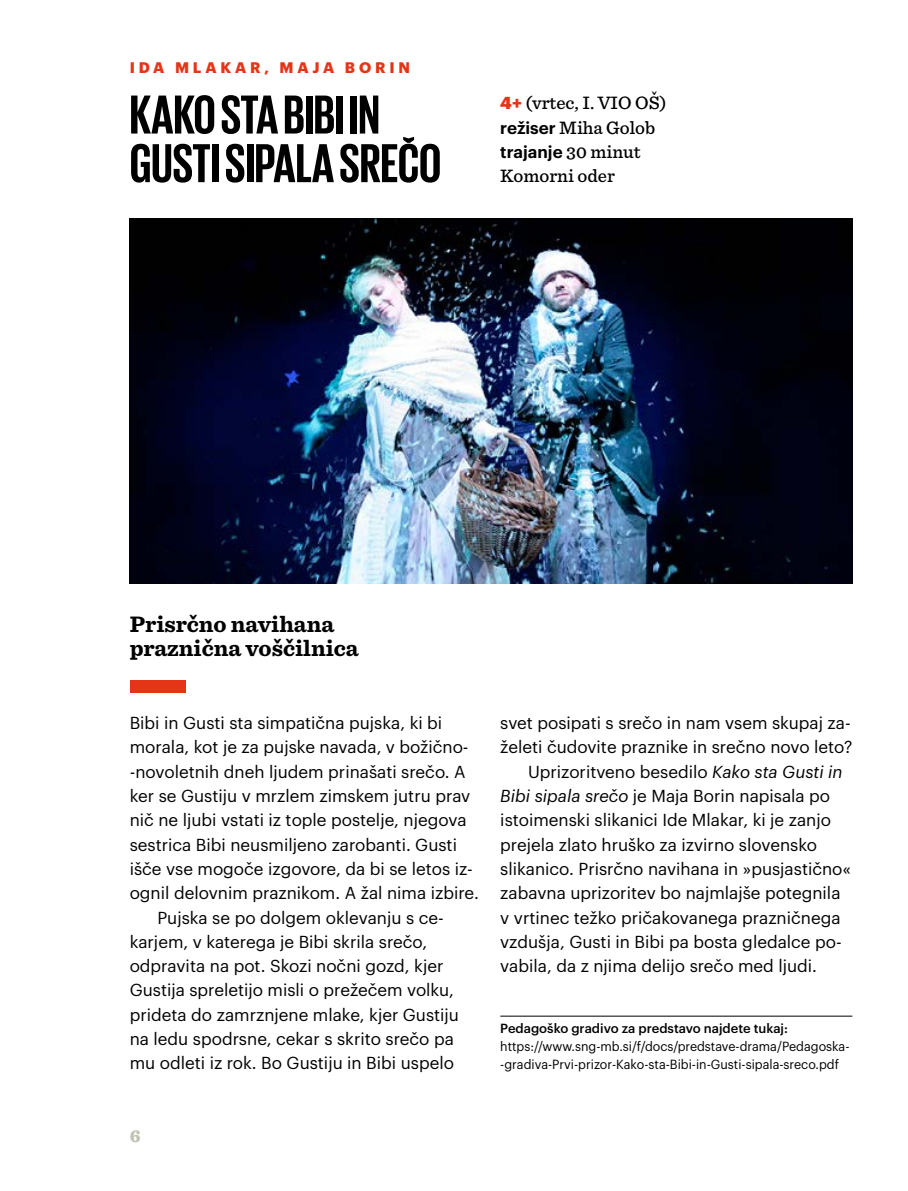
<style>
.page{position:relative;width:908px;height:1191px;background:#fff}
.page>*{position:absolute;margin:0;border:0;box-sizing:border-box;transform-origin:0 0}
.t1{font:700 56px/48.6px "Giorgio Sans";color:#000}
.t2{font:700 23.4px/24.2px "Sentinel";color:#000}
.t3{font:500 18.8px/24.2px "Sentinel";color:#000}
.t4{font:900 18px "Sentinel";color:#c0c1b2}
.t5{font:17px "Graphik";color:#000}
.t6{font:600 17px "Graphik";color:#000}
.t7{font:700 15px "Graphik";letter-spacing:.255em;color:#e53517}
.t8{font:13px/18px "Graphik";color:#000;scale:.96 1}
.t9{font:500 13px "Graphik";color:#000}
.s1{font-family:"Graphik";font-weight:900;font-size:17px;color:#e53517}
.s2{font-family:"Graphik";font-weight:600;font-size:17px}
.s3{font-family:"Sentinel";font-weight:500;font-size:18.8px}
.s4{font-style:italic}
</style>
<div class="page">
<div style="left:130px;top:680px;width:55px;height:12px;background:#e53517"></div>
<img style="left:130px;top:219px;width:722px;height:364px">
<hr style="left:500px;top:1015px;width:352px;height:1px;background:#000">
<p class="t7" style="left:130px;top:56px;width:282px">IDA MLAKAR, MAJA BORIN</p>
<h1 class="t1" style="left:130px;top:89px;width:313px">KAKO STA BIBI IN<br>GUSTI SIPALA SREČO</h1>
<p class="t3" style="left:500px;top:90px;width:167px"><span class="s1">4+</span> (vrtec, I. VIO OŠ) <span class="s2">režiser</span> Miha Golob</p>
<p class="t6" style="left:500px;top:139px;width:142px">trajanje <span class="s3">30 minut</span></p>
<p class="t3" style="left:500px;top:163px;width:116px">Komorni oder</p>
<h2 class="t2" style="left:130px;top:611px;width:230px">Prisrčno navihana praznična voščilnica</h2>
<p class="t5" style="left:130px;top:710px;width:314px">Bibi in Gusti sta simpatična pujska, ki bi</p>
<p class="t5" style="left:130px;top:734px;width:340px">morala, kot je za pujske navada, v božično-</p>
<p class="t5" style="left:130px;top:759px;width:337px">-novoletnih dneh ljudem prinašati srečo. A</p>
<p class="t5" style="left:130px;top:783px;width:342px">ker se Gustiju v mrzlem zimskem jutru prav</p>
<p class="t5" style="left:130px;top:807px;width:338px">nič ne ljubi vstati iz tople postelje, njegova</p>
<p class="t5" style="left:130px;top:831px;width:328px">sestrica Bibi neusmiljeno zarobanti. Gusti</p>
<p class="t5" style="left:130px;top:856px;width:344px">išče vse mogoče izgovore, da bi se letos iz-</p>
<p class="t5" style="left:130px;top:880px;width:350px">ognil delovnim praznikom. A žal nima izbire.</p>
<p class="t5" style="left:157px;top:904px;width:288px">Pujska se po dolgem oklevanju s ce-</p>
<p class="t5" style="left:130px;top:929px;width:299px">karjem, v katerega je Bibi skrila srečo,</p>
<p class="t5" style="left:130px;top:953px;width:315px">odpravita na pot. Skozi nočni gozd, kjer</p>
<p class="t5" style="left:130px;top:977px;width:326px">Gustija spreletijo misli o prežečem volku,</p>
<p class="t5" style="left:130px;top:1001px;width:331px">prideta do zamrznjene mlake, kjer Gustiju</p>
<p class="t5" style="left:130px;top:1026px;width:325px">na ledu spodrsne, cekar s skrito srečo pa</p>
<p class="t5" style="left:130px;top:1050px;width:325px">mu odleti iz rok. Bo Gustiju in Bibi uspelo</p>
<p class="t5" style="left:500px;top:710px;width:352px">svet posipati s srečo in nam vsem skupaj za-</p>
<p class="t5" style="left:500px;top:734px;width:353px">želeti čudovite praznike in srečno novo leto?</p>
<p class="t5" style="left:528px;top:759px;width:316px">Uprizoritveno besedilo <span class="s4">Kako sta Gusti in</span></p>
<p class="t5" style="left:500px;top:783px;width:331px"><span class="s4">Bibi sipala srečo</span> je Maja Borin napisala po</p>
<p class="t5" style="left:500px;top:807px;width:332px">istoimenski slikanici Ide Mlakar, ki je zanjo</p>
<p class="t5" style="left:500px;top:831px;width:318px">prejela zlato hruško za izvirno slovensko</p>
<p class="t5" style="left:500px;top:856px;width:352px">slikanico. Prisrčno navihana in »pusjastično«</p>
<p class="t5" style="left:500px;top:880px;width:341px">zabavna uprizoritev bo najmlajše potegnila</p>
<p class="t5" style="left:500px;top:904px;width:341px">v vrtinec težko pričakovanega prazničnega</p>
<p class="t5" style="left:500px;top:929px;width:343px">vzdušja, Gusti in Bibi pa bosta gledalce po-</p>
<p class="t5" style="left:500px;top:953px;width:318px">vabila, da z njima delijo srečo med ljudi.</p>
<p class="t9" style="left:500px;top:1018px;width:289px">Pedagoško gradivo za predstavo najdete tukaj:</p>
<p class="t8" style="left:500px;top:1036px;width:365px">https://www.sng-mb.si/f/docs/predstave-drama/Pedagoska--gradiva-Prvi-prizor-Kako-sta-Bibi-in-Gusti-sipala-sreco.pdf</p>
<p class="t4" style="left:130px;top:1122px;width:12px">6</p>
</div>
